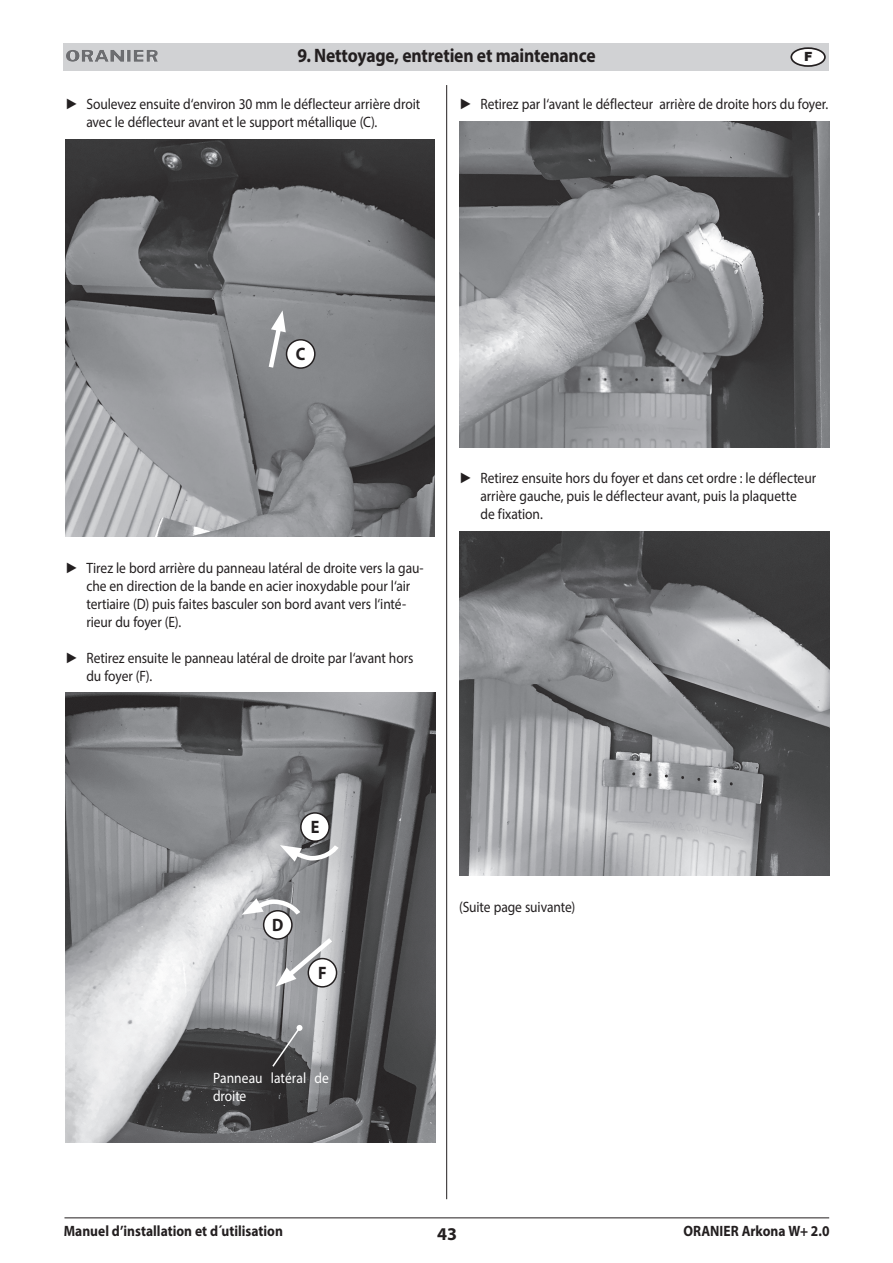
<style>
.page{position:relative;width:893px;height:1263px;background:#fff}
.page>*{position:absolute;margin:0;border:0;box-sizing:border-box;transform-origin:0 0}
.t1{font:700 19.5px "Myriad Pro";letter-spacing:-.01em;color:#231f20;scale:.9 1}
.t2{font:700 18px "Myriad Pro";color:#231f20;scale:.9 1}
.t3{font:700 18px "Myriad Pro";color:#231f20}
.t4{font:15px/18px "Myriad Pro";letter-spacing:-.005em;color:#231f20;scale:.9 1}
.t5{font:700 15px "Myriad Pro";color:#231f20;scale:.9 1}
.t6{font:15px/18.1px "Myriad Pro";color:#fff;scale:.9 1}
.t7{font:900 12.6px "Arial";color:#231f20}
.s1{font-family:"Arial"}
</style>
<div class="page">
<div style="left:64px;top:43px;width:765px;height:27px;background:#d1d2d4"></div>
<img style="left:97px;top:50px;width:27px;height:12px">
<hr style="left:64px;top:1217px;width:765px;height:1px;background:#231f20">
<div style="left:791px;top:48px;width:34px;height:18px;background:#fff;border-radius:50%"></div>
<div style="left:790px;top:47px;width:36px;height:20px;border:2px solid #231f20;border-radius:50%"></div>
<hr style="left:446px;top:85px;width:1px;height:1114px;background:#231f20">
<img style="left:65px;top:139px;width:370px;height:398px">
<svg style="left:266px;top:310px;width:20px;height:62px"></svg>
<div style="left:287px;top:340px;width:28px;height:28px;background:#fff;border-radius:50%"></div>
<div style="left:286px;top:339px;width:30px;height:30px;border:2px solid #231f20;border-radius:50%"></div>
<img style="left:65px;top:692px;width:371px;height:451px">
<svg style="left:276px;top:933px;width:61px;height:53px;background:#aeafb2"></svg>
<svg style="left:271px;top:1025px;width:31px;height:43px"></svg>
<div style="left:308px;top:958px;width:29px;height:29px;background:#fff;border-radius:50%"></div>
<div style="left:308px;top:958px;width:29px;height:29px;border:2px solid #231f20;border-radius:50%"></div>
<svg style="left:242px;top:897px;width:61px;height:21px"></svg>
<svg style="left:280px;top:842px;width:61px;height:21px"></svg>
<div style="left:301px;top:813px;width:28px;height:28px;background:#fff;border-radius:50%"></div>
<div style="left:300px;top:812px;width:30px;height:30px;border:2px solid #231f20;border-radius:50%"></div>
<div style="left:264px;top:911px;width:28px;height:28px;background:#fff;border-radius:50%"></div>
<div style="left:263px;top:910px;width:30px;height:30px;border:2px solid #231f20;border-radius:50%"></div>
<img style="left:459px;top:121px;width:371px;height:326px">
<img style="left:459px;top:531px;width:370px;height:345px">
<h1 class="t1" style="left:297px;top:43px;width:333px">9. Nettoyage, entretien et maintenance</h1>
<p class="t4" style="left:86px;top:95px;width:372px;text-indent:-21px"><span class="s1">►</span> Soulevez ensuite d‘environ 30 mm le déflecteur arrière droit avec le déflecteur avant et le support métallique (C).</p>
<p class="t7" style="left:804px;top:47px;width:10px">F</p>
<p class="t4" style="left:459px;top:95px;width:412px"><span class="s1">►</span> Retirez par l‘avant le déflecteur arrière de droite hors du foyer.</p>
<p class="t2" style="left:296px;top:342px;width:12px">C</p>
<p class="t4" style="left:86px;top:559px;width:376px;text-indent:-21px"><span class="s1">►</span> Tirez le bord arrière du panneau latéral de droite vers la gau&shy;che en direction de la bande en acier inoxydable pour l‘air tertiaire (D) puis faites basculer son bord avant vers l‘inté&shy;rieur du foyer (E).</p>
<p class="t4" style="left:86px;top:649px;width:365px;text-indent:-21px"><span class="s1">►</span> Retirez ensuite le panneau latéral de droite par l‘avant hors du foyer (F).</p>
<p class="t4" style="left:480px;top:469px;width:374px;text-indent:-21px"><span class="s1">►</span> Retirez ensuite hors du foyer et dans cet ordre : le déflecteur arrière gauche, puis le déflecteur avant, puis la plaquette<br>de fixation.</p>
<p class="t2" style="left:311px;top:815px;width:11px">E</p>
<p class="t2" style="left:272px;top:913px;width:14px">D</p>
<p class="t2" style="left:318px;top:961px;width:11px">F</p>
<p class="t6" style="left:213px;top:1069px;width:130px">Panneau latéral de droite</p>
<p class="t4" style="left:459px;top:898px;width:130px">(Suite page suivante)</p>
<p class="t5" style="left:64px;top:1221px;width:245px">Manuel d’installation et d´utilisation</p>
<p class="t5" style="left:683px;top:1221px;width:164px">ORANIER Arkona W+ 2.0</p>
<p class="t3" style="left:437px;top:1222px;width:21px">43</p>
</div>
